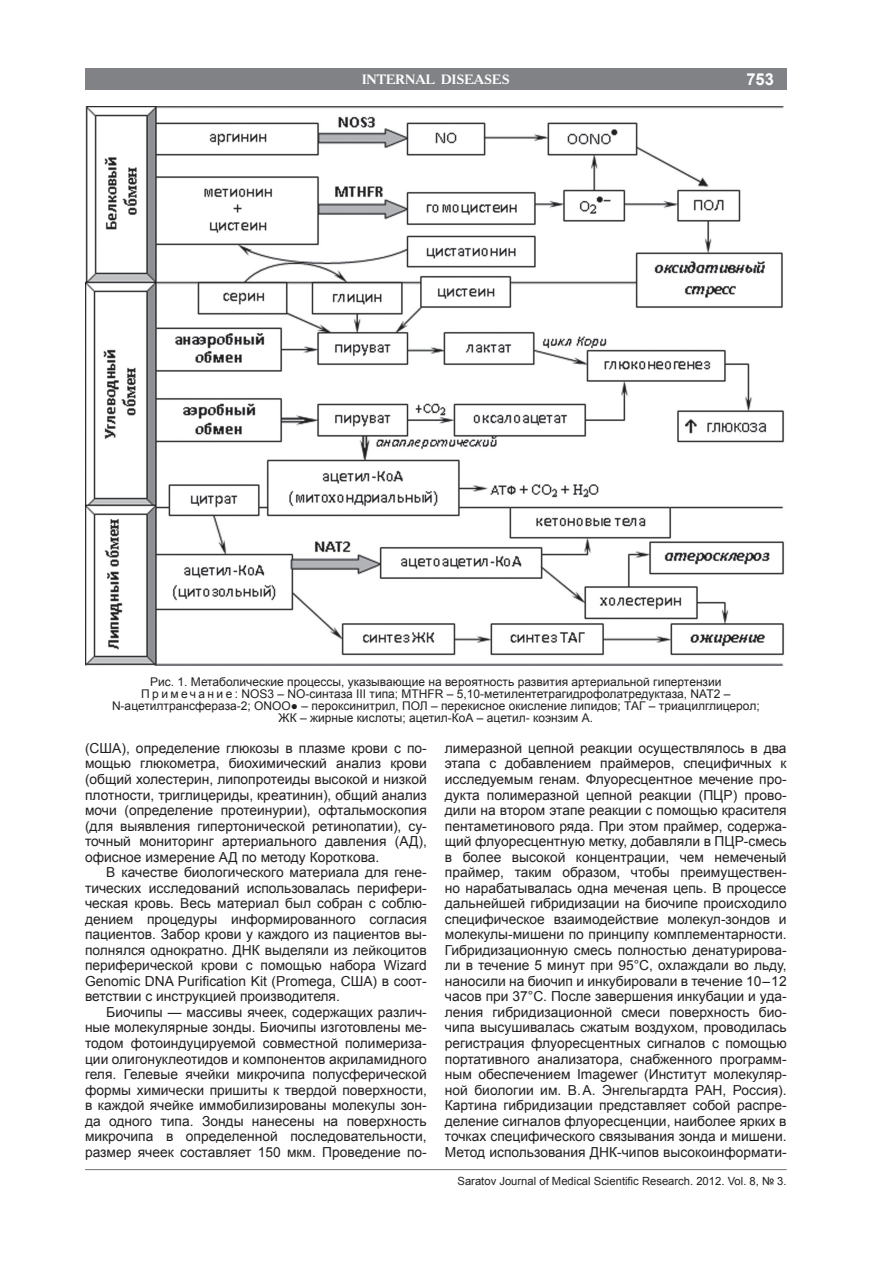
<style>
.page{position:relative;width:893px;height:1263px;background:#fff}
.page>*{position:absolute;margin:0;border:0;box-sizing:border-box;transform-origin:0 0}
.t1{font:700 16.5px "Arial";color:#fff}
.t2{font:13.8px/15.6px "Arial";color:#231f20;text-align:justify}
.t3{font:700 13.5px "Academy C";color:#fff}
.t4{font:12px/12px "Arial";color:#231f20;text-align:center}
.t5{font:11.25px "Arial";color:#231f20}
</style>
<div class="page">
<hr style="left:85px;top:1169px;width:702px;height:1px;background:#808285">
<div style="left:85px;top:68px;width:702px;height:21px;background:#808285"></div>
<img style="left:85px;top:106px;width:700px;height:559px">
<p class="t3" style="left:362px;top:71px;width:149px">INTERNAL DISEASES</p>
<p class="t1" style="left:746px;top:68px;width:29px">753</p>
<p class="t4" style="left:112px;top:675px;width:649px">Рис. 1. Метаболические процессы, указывающие на вероятность развития артериальной гипертензии<br>П р и м е ч а н и е : NOS3 – NO-синтаза III типа; MTHFR – 5,10-метилентетрагидрофолатредуктаза, NAT2 – N-ацетилтрансфераза-2; ONOO● – пероксинитрил, ПОЛ – перекисное окисление липидов; ТАГ – триацилглицерол; ЖК – жирные кислоты; ацетил-КоА – ацетил- коэнзим А.</p>
<p class="t2" style="left:85px;top:740px;width:343px">(США), определение глюкозы в плазме крови с по&shy;мощью глюкометра, биохимический анализ крови (общий холестерин, липопротеиды высокой и низкой плотности, триглицериды, креатинин), общий анализ мочи (определение протеинурии), офтальмоскопия (для выявления гипертонической ретинопатии), су&shy;точный мониторинг артериального давления (АД), офисное измерение АД по методу Короткова.</p>
<p class="t2" style="left:85px;top:865px;width:343px;text-indent:21px">В качестве биологического материала для гене&shy;тических исследований использовалась перифери&shy;ческая кровь. Весь материал был собран с соблю&shy;дением процедуры информированного согласия пациентов. Забор крови у каждого из пациентов вы&shy;полнялся однократно. ДНК выделяли из лейкоцитов периферической крови с помощью набора Wizard Genomic DNA Purification Kit (Promega, США) в соот&shy;ветствии с инструкцией производителя.</p>
<p class="t2" style="left:85px;top:1004px;width:343px;text-indent:21px">Биочипы — массивы ячеек, содержащих различ&shy;ные молекулярные зонды. Биочипы изготовлены ме&shy;тодом фотоиндуцируемой совместной полимериза&shy;ции олигонуклеотидов и компонентов акриламидного геля. Гелевые ячейки микрочипа полусферической формы химически пришиты к твердой поверхности, в каждой ячейке иммобилизированы молекулы зон&shy;да одного типа. Зонды нанесены на поверхность микрочипа в определенной последовательности, размер ячеек составляет 150 мкм. Проведение по-</p>
<p class="t2" style="left:445px;top:740px;width:343px">лимеразной цепной реакции осуществлялось в два этапа с добавлением праймеров, специфичных к исследуемым генам. Флуоресцентное мечение про&shy;дукта полимеразной цепной реакции (ПЦР) прово&shy;дили на втором этапе реакции с помощью красителя пентаметинового ряда. При этом праймер, содержа&shy;щий флуоресцентную метку, добавляли в ПЦР-смесь в более высокой концентрации, чем немеченый праймер, таким образом, чтобы преимуществен&shy;но нарабатывалась одна меченая цепь. В процессе дальнейшей гибридизации на биочипе происходило специфическое взаимодействие молекул-зондов и молекулы-мишени по принципу комплементарности.<br>Гибридизационную смесь полностью денатурирова&shy;ли в течение 5 минут при 95°С, охлаждали во льду, наносили на биочип и инкубировали в течение 10 – 12 часов при 37°С. После завершения инкубации и уда&shy;ления гибридизационной смеси поверхность био&shy;чипа высушивалась сжатым воздухом, проводилась регистрация флуоресцентных сигналов с помощью портативного анализатора, снабженного программ&shy;ным обеспечением Imagewer (Институт молекуляр&shy;ной биологии им. В.А. Энгельгардта РАН, Россия).<br>Картина гибридизации представляет собой распре&shy;деление сигналов флуоресценции, наиболее ярких в точках специфического связывания зонда и мишени.<br>Метод использования ДНК-чипов высокоинформати-</p>
<p class="t5" style="left:458px;top:1174px;width:331px">Saratov Journal of Medical Scientific Research. 2012. Vol. 8, № 3.</p>
</div>
